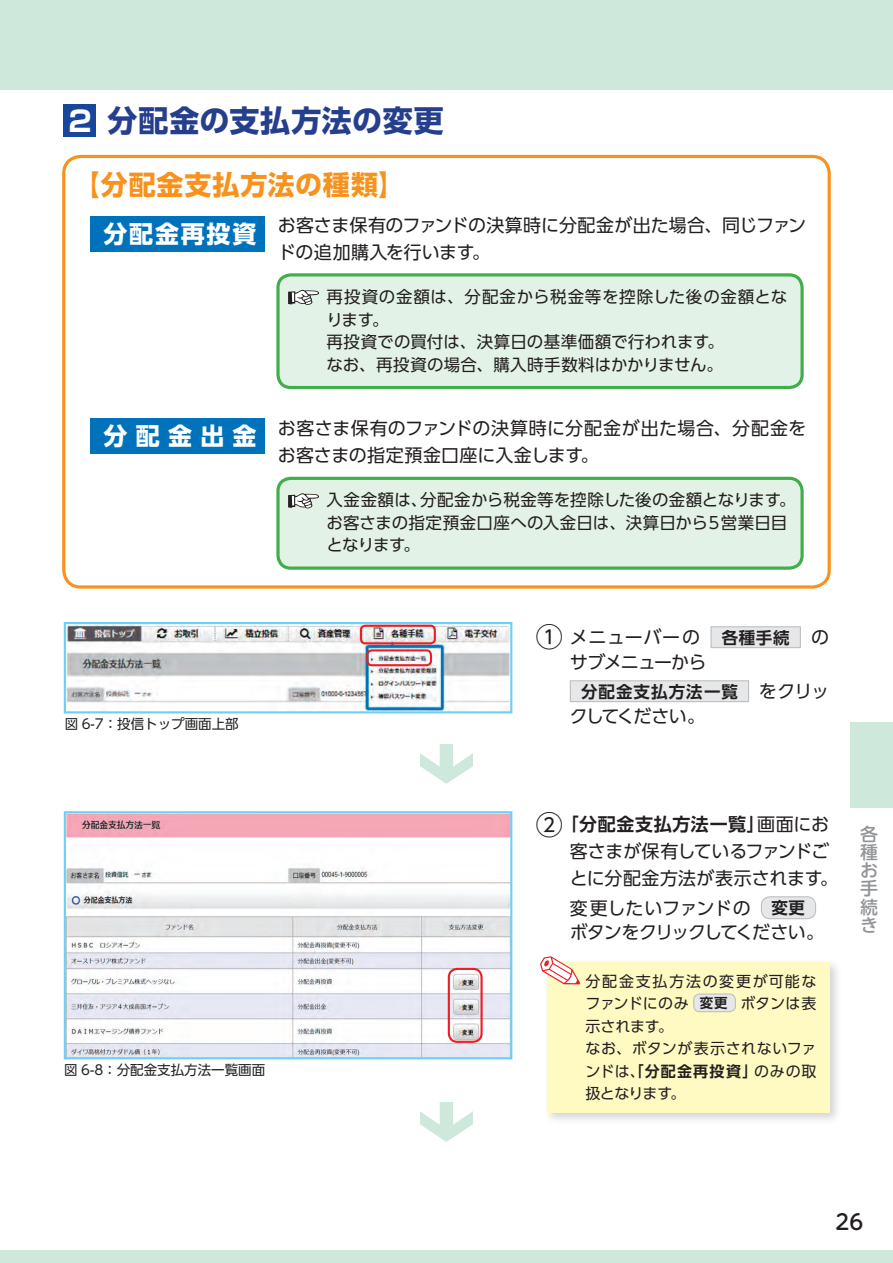
<style>
.page{position:relative;width:893px;height:1263px;background:#fff}
.page>*{position:absolute;margin:0;border:0;box-sizing:border-box;transform-origin:0 0}
.t1{font:700 30px "UD Shin Go Pro";letter-spacing:.025em;color:#253f8e}
.t2{font:700 27px "UD Shin Go Pro";letter-spacing:.03em;color:#f7931d}
.t3{font:700 24px "UD Shin Go Pro";letter-spacing:.085em;color:#fff}
.t4{font:500 21px "UD Shin M Go Pro";color:#231f20}
.t5{font:18px/27px "UD Shin Go Pro";letter-spacing:-.005em;color:#231f20}
.t6{font:18px/27px "UD Shin Go Pro";letter-spacing:.015em;color:#231f20}
.t7{font:18px/24.5px "UD Shin Go Pro";letter-spacing:-.035em;color:#231f20}
.t8{font:700 18px "UD Shin Go Pro De";letter-spacing:.035em;color:#231f20}
.t9{font:18px "UD Shin Go Pro";letter-spacing:-.085em;color:#231f20}
.t10{font:500 18px/18.1px "UD Shin M Go Pro";color:#939598;text-align:justify}
.t11{font:16.5px/22.5px "UD Shin Go Pro";letter-spacing:.015em;color:#231f20}
.t12{font:700 16.5px "UD Shin Go Pro De";letter-spacing:.065em;color:#231f20}
.t13{font:15px/22.5px "UD Shin Go Pro";letter-spacing:.035em;color:#231f20}
.t14{font:13.5px "UD Shin Go Pro";color:#231f20}
.s1{font-family:"Shin Go Pro";font-size:28.5px;color:#fff}
.s2{font-size:27px}
.s3{font-family:"UD Shin Go Pro De";font-weight:700;font-size:16.5px}
.s4{font-family:"UD Shin Go Pro";font-weight:400;font-size:18px}
.s5{font-family:"UD Shin Go Pro";font-weight:400;font-size:27px}
.s6{font-family:"UD Shin Go Pro";font-weight:400}
.s7{font-family:"UD Shin Go Pro De";font-weight:700;font-size:13.5px}
.s8{font-family:"UD Shin Go Pro De";font-weight:700}
</style>
<div class="page">
<div style="left:0;top:1250px;width:893px;height:13px;background:#cee8db"></div>
<div style="left:0;top:0;width:893px;height:89px;background:#cee8db"></div>
<div style="left:850px;top:723px;width:43px;height:85px;background:#cee8db"></div>
<div style="left:64px;top:104px;width:32px;height:33px;background:#18469d"></div>
<div style="left:711px;top:627px;width:89px;height:21px;background:#e6e7e9"></div>
<div style="left:710px;top:626px;width:91px;height:22px;border:1px solid #bcbdc0"></div>
<div style="left:570px;top:681px;width:179px;height:21px;background:#e6e7e9"></div>
<div style="left:570px;top:680px;width:179px;height:22px;border:1px solid #bcbdc0"></div>
<div style="left:761px;top:897px;width:55px;height:22px;background:#e6e7e9;border-radius:9px"></div>
<div style="left:761px;top:896px;width:55px;height:23px;border:1px solid #bcbdc0;border-radius:9px"></div>
<div style="left:62px;top:155px;width:769px;height:434px;border:3px solid #f7931d;border-radius:17px"></div>
<div style="left:91px;top:216px;width:174px;height:35px;background:#0072bc"></div>
<div style="left:91px;top:418px;width:174px;height:36px;background:#0072bc"></div>
<div style="left:278px;top:275px;width:524px;height:112px;background:#e3f2e7;border-radius:13px"></div>
<svg style="left:288px;top:290px;width:31px;height:15px"></svg>
<div style="left:276px;top:273px;width:528px;height:116px;border:3px solid #40ae49;border-radius:13px"></div>
<div style="left:278px;top:478px;width:524px;height:90px;background:#e3f2e7;border-radius:13px"></div>
<svg style="left:288px;top:493px;width:31px;height:15px"></svg>
<div style="left:276px;top:477px;width:528px;height:93px;border:3px solid #40ae49;border-radius:13px"></div>
<img style="left:67px;top:814px;width:442px;height:242px">
<div style="left:64px;top:811px;width:448px;height:248px;border:2px solid #6bcff6"></div>
<div style="left:448px;top:968px;width:35px;height:75px;border:2px solid #ee1d23;border-radius:9px"></div>
<div style="left:543px;top:958px;width:299px;height:167px;background:#231f20;opacity:.2"></div>
<div style="left:547px;top:962px;width:282px;height:150px;background:#fffac1"></div>
<div style="left:694px;top:994px;width:41px;height:18px;background:#e6e7e9;border-radius:6px"></div>
<div style="left:693px;top:993px;width:43px;height:19px;border:1px solid #bcbdc0;border-radius:6px"></div>
<svg style="left:540px;top:956px;width:40px;height:28px"></svg>
<img style="left:67px;top:625px;width:442px;height:85px">
<div style="left:64px;top:622px;width:448px;height:91px;border:2px solid #6bcff6"></div>
<div style="left:366px;top:649px;width:66px;height:17px;border:2px solid #ee1d23;border-radius:5px"></div>
<div style="left:360px;top:625px;width:76px;height:19px;border:2px solid #ee1d23;border-radius:4px"></div>
<svg style="left:420px;top:744px;width:53px;height:40px"></svg>
<svg style="left:420px;top:1102px;width:53px;height:40px"></svg>
<h1 class="t1" style="left:68px;top:96px;width:377px"><span class="s1">2</span> 分配金の支払方法の変更</h1>
<h2 class="t2" style="left:73px;top:163px;width:333px">【分配金支払方法の種類】</h2>
<p class="t5" style="left:278px;top:212px;width:530px">お客さま保有のファンドの決算時に分配金が出た場合、同じファンドの追加購入を行います。</p>
<h3 class="t3" style="left:103px;top:214px;width:155px">分配金再投資</h3>
<h3 class="t3" style="left:103px;top:417px;width:155px">分配金出金</h3>
<p class="t11" style="left:326px;top:285px;width:463px">再投資の金額は、分配金から税金等を控除した後の金額となります。<br>再投資での買付は、決算日の基準価額で行われます。<br>なお、再投資の場合、購入時手数料はかかりません。</p>
<p class="t6" style="left:278px;top:414px;width:530px">お客さま保有のファンドの決算時に分配金が出た場合、分配金をお客さまの指定預金口座に入金します。</p>
<p class="t11" style="left:326px;top:488px;width:471px">入金金額は、分配金から税金等を控除した後の金額となります。お客さまの指定預金口座への入金日は、決算日から５営業日目となります。</p>
<p class="t14" style="left:65px;top:713px;width:175px">図 6-7：投信トップ画面上部</p>
<p class="t5" style="left:570px;top:624px;width:261px;line-height:25px;text-indent:-34px"><span class="s2">①</span> メニューバーの <span class="s3">各種手続</span> のサブメニューから</p>
<p class="t12" style="left:581px;top:678px;width:250px">分配金支払方法一覧 <span class="s4">をクリッ</span></p>
<p class="t9" style="left:570px;top:702px;width:137px">クしてください。</p>
<p class="t14" style="left:64px;top:1059px;width:202px">図 6-8：分配金支払方法一覧画面</p>
<p class="t8" style="left:536px;top:810px;width:295px"><span class="s5">②</span>「分配金支払方法一覧」<span class="s6">画面にお</span></p>
<p class="t5" style="left:570px;top:837px;width:270px">客さまが保有しているファンドごとに分配金方法が表示されます。</p>
<p class="t7" style="left:570px;top:895px;width:256px">変更したいファンドの <span class="s3">変更</span>ボタンをクリックしてください。</p>
<p class="t13" style="left:585px;top:969px;width:233px">分配金支払方法の変更が可能なファンドにのみ <span class="s7">変更</span> ボタンは表示されます。　<br>なお、ボタンが表示されないファンドは、<span class="s8">「分配金再投資」</span>のみの取扱となります。</p>
<p class="t10" style="left:860px;top:824px;width:19px">各種お手続き</p>
<p class="t4" style="left:835px;top:1204px;width:29px">26</p>
</div>
